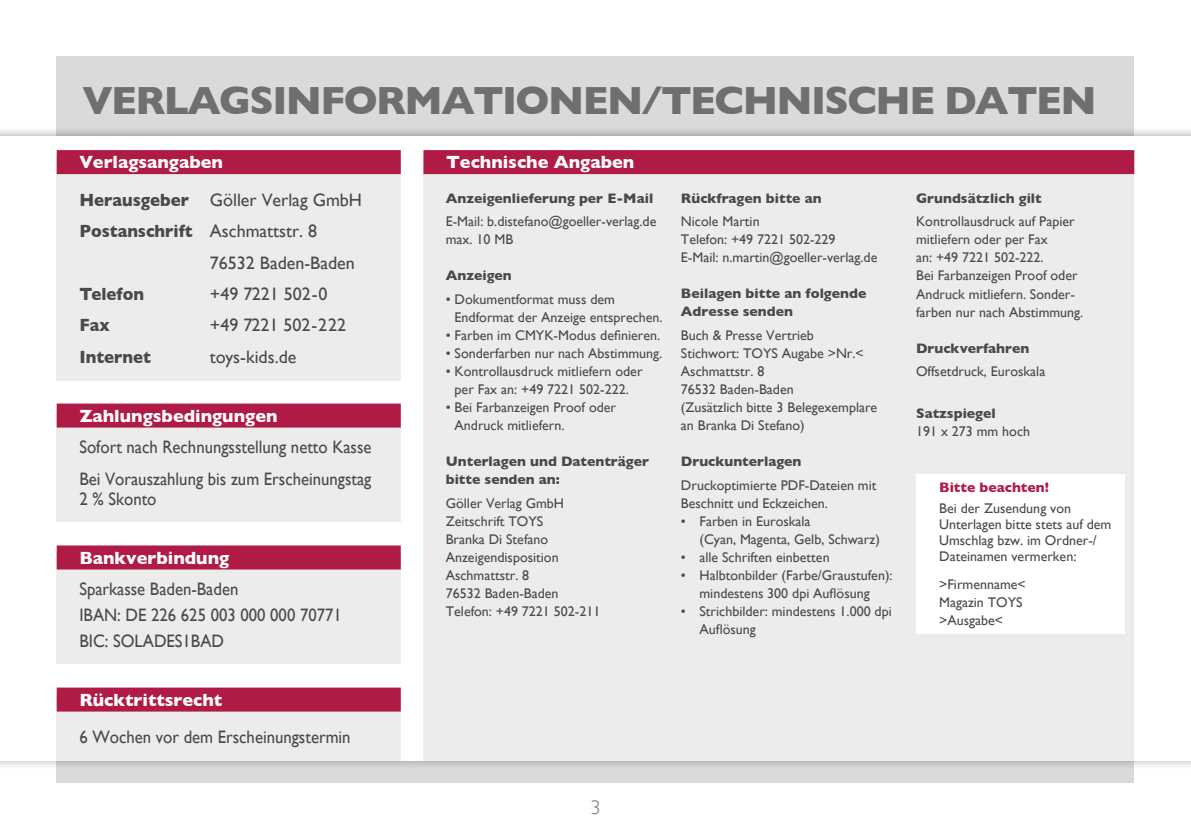
<style>
.page{position:relative;width:1191px;height:840px;background:#fff}
.page>*{position:absolute;margin:0;border:0;box-sizing:border-box;transform-origin:0 0}
.t1{font:700 40px "Gill Sans";letter-spacing:-.04em;color:#6f6f6e}
.t2{font:300 20px "Gill Sans";color:#6f6f6e}
.t3{font:18px/25.6px "Gill Sans";color:#494948;scale:.93 1}
.t4{font:18px/37.4px "Gill Sans";color:#494948}
.t5{font:700 18px "Gill Sans";color:#fff}
.t6{font:700 18px "Gill Sans";color:#494948;scale:.93 1}
.t7{font:14px/18px "Gill Sans";color:#494948}
.t8{font:700 14px/18px "Gill Sans";color:#494948}
.t9{font:700 14px "Gill Sans";color:#b01b46}
.s1{font-weight:700;color:#fff}
.s2{font-weight:700}
</style>
<div class="page">
<div style="left:56px;top:57px;width:1078px;height:725px;background:#dadada"></div>
<div style="left:0;top:126px;width:1191px;height:644px;background:#000;opacity:.35"></div>
<div style="left:0;top:136px;width:1191px;height:624px;background:#fff"></div>
<div style="left:57px;top:157px;width:344px;height:223px;background:#ececed"></div>
<div style="left:57px;top:150px;width:344px;height:24px;background:#b01b46"></div>
<div style="left:57px;top:410px;width:344px;height:112px;background:#ececed"></div>
<div style="left:57px;top:403px;width:344px;height:24px;background:#b01b46"></div>
<div style="left:57px;top:694px;width:344px;height:66px;background:#ececed"></div>
<div style="left:57px;top:687px;width:344px;height:24px;background:#b01b46"></div>
<div style="left:57px;top:552px;width:344px;height:112px;background:#ececed"></div>
<div style="left:57px;top:545px;width:344px;height:24px;background:#b01b46"></div>
<div style="left:423px;top:157px;width:711px;height:603px;background:#ececed"></div>
<div style="left:423px;top:150px;width:711px;height:24px;background:#b01b46"></div>
<div style="left:916px;top:473px;width:209px;height:160px;background:#fff"></div>
<h1 class="t1" style="left:83px;top:68px;width:1015px">VERLAGSINFORMATIONEN/TECHNISCHE DATEN</h1>
<p class="t4" style="left:79px;top:143px;width:284px"><span class="s1">Verlagsangaben<br></span><span class="s2">Herausgeber</span> Göller Verlag GmbH</p>
<p class="t4" style="left:210px;top:215px;width:147px;line-height:31.4px;text-indent:-130px"><span class="s2">Postanschrift</span> Aschmattstr. 8<br>76532 Baden-Baden</p>
<p class="t6" style="left:79px;top:279px;width:71px">Telefon</p>
<p class="t4" style="left:210px;top:275px;width:119px">+49 7221 502-0</p>
<p class="t6" style="left:79px;top:311px;width:34px">Fax</p>
<p class="t4" style="left:210px;top:306px;width:138px">+49 7221 502-222</p>
<p class="t6" style="left:79px;top:342px;width:78px">Internet</p>
<p class="t4" style="left:210px;top:337px;width:88px">toys-kids.de</p>
<p class="t5" style="left:79px;top:401px;width:200px">Zahlungsbedingungen</p>
<p class="t3" style="left:79px;top:431px;width:315px;line-height:31.4px">Sofort nach Rechnungsstellung netto Kasse<br>Bei Vorauszahlung bis zum Erscheinungstag</p>
<p class="t3" style="left:79px;top:485px;width:84px">2 % Skonto</p>
<p class="t5" style="left:79px;top:543px;width:151px">Bankverbindung</p>
<p class="t3" style="left:79px;top:575px;width:284px">Sparkasse Baden-Baden<br>IBAN: DE 226 625 003 000 000 70771<br>BIC: SOLADES1BAD</p>
<p class="t5" style="left:79px;top:685px;width:144px">Rücktrittsrecht</p>
<p class="t3" style="left:79px;top:723px;width:293px">6 Wochen vor dem Erscheinungstermin</p>
<p class="t5" style="left:446px;top:148px;width:190px">Technische Angaben</p>
<p class="t8" style="left:446px;top:188px;width:209px">Anzeigenlieferung per E-Mail</p>
<p class="t7" style="left:446px;top:212px;width:212px">E-Mail: b.distefano@goeller-verlag.de max. 10 MB</p>
<p class="t8" style="left:446px;top:266px;width:68px">Anzeigen</p>
<p class="t7" style="left:454px;top:290px;width:209px;text-indent:-9px">• Dokumentformat muss dem<br>Endformat der Anzeige entsprechen.</p>
<p class="t7" style="left:446px;top:326px;width:216px">• Farben im CMYK-Modus definieren.</p>
<p class="t7" style="left:446px;top:344px;width:218px">• Sonderfarben nur nach Abstimmung.</p>
<p class="t7" style="left:446px;top:362px;width:198px;text-align:center">• Kontrollausdruck mitliefern oder per Fax an: +49 7221 502-222.</p>
<p class="t7" style="left:454px;top:398px;width:163px;text-indent:-9px">• Bei Farbanzeigen Proof oder<br>Andruck mitliefern.</p>
<p class="t8" style="left:446px;top:452px;width:205px">Unterlagen und Datenträger bitte senden an:</p>
<p class="t7" style="left:446px;top:494px;width:156px">Göller Verlag GmbH<br>Zeitschrift TOYS<br>Branka Di Stefano<br>Anzeigendisposition<br>Aschmattstr. 8<br>76532 Baden-Baden<br>Telefon: +49 7221 502-211</p>
<p class="t8" style="left:681px;top:188px;width:142px">Rückfragen bitte an</p>
<p class="t7" style="left:681px;top:212px;width:198px">Nicole Martin<br>Telefon: +49 7221 502-229<br>E-Mail: n.martin@goeller-verlag.de</p>
<p class="t8" style="left:681px;top:284px;width:187px">Beilagen bitte an folgende<br>Adresse senden</p>
<p class="t7" style="left:681px;top:326px;width:198px">Buch &amp; Presse Vertrieb<br>Stichwort: TOYS Augabe &gt;Nr.&lt;<br>Aschmattstr. 8<br>76532 Baden-Baden<br>(Zusätzlich bitte 3 Belegexemplare an Branka Di Stefano)</p>
<p class="t8" style="left:681px;top:452px;width:122px">Druckunterlagen</p>
<p class="t7" style="left:681px;top:476px;width:197px">Druckoptimierte PDF-Dateien mit<br>Beschnitt und Eckzeichen.</p>
<p class="t7" style="left:699px;top:512px;width:182px;text-indent:-19px">• Farben in Euroskala<br>(Cyan, Magenta, Gelb, Schwarz)</p>
<p class="t7" style="left:681px;top:548px;width:150px">• alle Schriften einbetten</p>
<p class="t7" style="left:681px;top:566px;width:213px;text-align:center">• Halbtonbilder (Farbe/Graustufen): mindestens 300 dpi Auflösung</p>
<p class="t7" style="left:699px;top:602px;width:194px;text-indent:-19px">• Strichbilder: mindestens 1.000 dpi<br>Auflösung</p>
<p class="t8" style="left:916px;top:188px;width:127px">Grundsätzlich gilt</p>
<p class="t7" style="left:916px;top:212px;width:169px">Kontrollausdruck auf Papier mitliefern oder per Fax<br>an: +49 7221 502-222.<br>Bei Farbanzeigen Proof oder<br>Andruck mitliefern. Sonder&shy;farben nur nach Abstimmung.</p>
<p class="t8" style="left:916px;top:338px;width:115px">Druckverfahren</p>
<p class="t7" style="left:916px;top:362px;width:131px">Offsetdruck, Euroskala</p>
<p class="t8" style="left:916px;top:403px;width:81px">Satzspiegel</p>
<p class="t7" style="left:916px;top:422px;width:116px">191 x 273 mm hoch</p>
<p class="t9" style="left:939px;top:475px;width:111px">Bitte beachten!</p>
<p class="t7" style="left:939px;top:500px;width:174px;line-height:16px">Bei der Zusendung von<br>Unterlagen bitte stets auf dem<br>Umschlag bzw. im Ordner-/<br>Dateinamen vermerken:</p>
<p class="t7" style="left:939px;top:575px;width:88px">&gt;Firmenname&lt;<br>Magazin TOYS &gt;Ausgabe&lt;</p>
<h2 class="t2" style="left:590px;top:791px;width:11px">3</h2>
</div>
